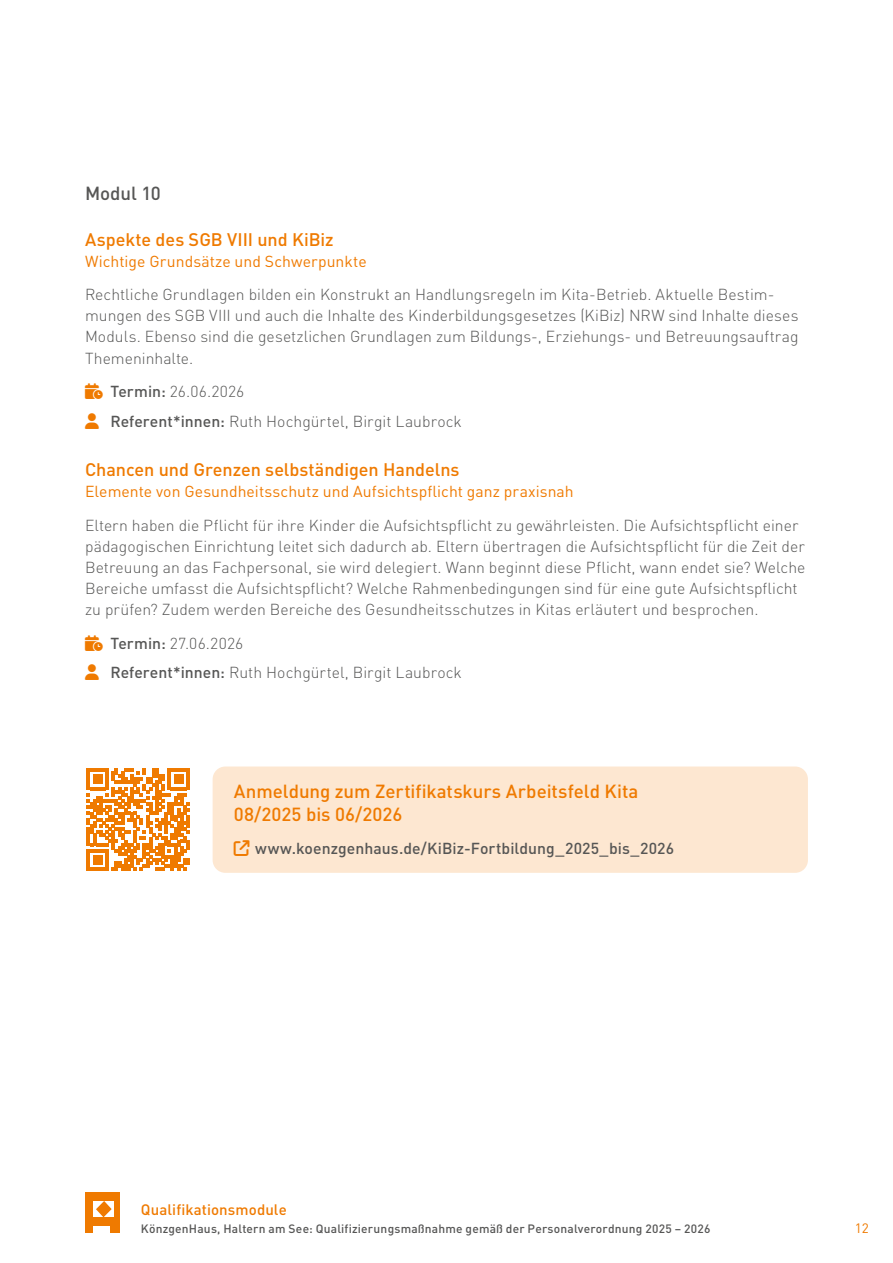
<style>
.page{position:relative;width:893px;height:1263px;background:#fff}
.page>*{position:absolute;margin:0;border:0;box-sizing:border-box;transform-origin:0 0}
.t1{font:500 18.75px/22.5px "DIN Pro";color:#ef7a00}
.H2_Modul{font:500 18.75px "DIN Pro";letter-spacing:-.005em;color:#565655}
.H3_Modul{font:500 18px "DIN Pro";letter-spacing:-.005em;color:#ef7a00}
.Fließtext_Linksbündi{font:300 15.75px/21px "DIN Pro";color:#565655}
.Fließtext_Linksbündi-2{font:15.75px "DIN Pro";letter-spacing:.005em;color:#ef7a00}
.Fließtext_Linksbündi-3{font:500 15.75px "DIN Pro";letter-spacing:.005em;color:#565655}
.t2{font:500 15px "DIN Pro";letter-spacing:.005em;color:#ef7a00}
.t3{font:13.5px "DIN Pro";color:#ef7a00}
.t4{font:500 12px "DIN Pro";letter-spacing:.015em;color:#565655}
.s1{color:#ef7a00}
.s2{font-weight:500}
</style>
<div class="page">
<div style="left:115px;top:1201px;width:5px;height:25px;background:#ef7a00"></div>
<div style="left:110px;top:1226px;width:10px;height:7px;background:#ef7a00"></div>
<div style="left:94px;top:1218px;width:20px;height:8px;background:#ef7a00"></div>
<svg style="left:96px;top:1201px;width:16px;height:16px"></svg>
<div style="left:94px;top:1192px;width:26px;height:8px;background:#ef7a00"></div>
<div style="left:85px;top:1192px;width:8px;height:41px;background:#ef7a00"></div>
<div style="left:213px;top:766px;width:595px;height:107px;background:#fde7d1;border-radius:13px"></div>
<svg style="left:87px;top:768px;width:103px;height:103px"></svg>
<h2 class="H2_Modul" style="left:85px;top:178px;width:77px">Modul 10</h2>
<h3 class="H3_Modul" style="left:85px;top:225px;width:250px">Aspekte des SGB VIII und KiBiz</h3>
<p class="Fließtext_Linksbündi-2" style="left:85px;top:249px;width:283px">Wichtige Grundsätze und Schwerpunkte</p>
<p class="Fließtext_Linksbündi" style="left:85px;top:283px;width:715px">Rechtliche Grundlagen bilden ein Konstrukt an Handlungsregeln im Kita-Betrieb. Aktuelle Bestim&shy;mungen des SGB VIII und auch die Inhalte des Kinderbildungsgesetzes (KiBiz) NRW sind Inhalte dieses Moduls. Ebenso sind die gesetzlichen Grundlagen zum Bildungs-, Erziehungs- und Betreuungsauftrag Themeninhalte.</p>
<p class="Fließtext_Linksbündi" style="left:85px;top:380px;width:161px"><span class="s1">●■●□</span> <span class="s2">Termin:</span> 26.06.2026</p>
<p class="Fließtext_Linksbündi" style="left:85px;top:409px;width:378px"><span class="s1">◆▲</span> <span class="s2">Referent*innen:</span> Ruth Hochgürtel, Birgit Laubrock</p>
<h3 class="H3_Modul" style="left:85px;top:455px;width:376px">Chancen und Grenzen selbständigen Handelns</h3>
<p class="Fließtext_Linksbündi-2" style="left:85px;top:479px;width:490px">Elemente von Gesundheitsschutz und Aufsichtspflicht ganz praxisnah</p>
<p class="Fließtext_Linksbündi" style="left:85px;top:513px;width:722px">Eltern haben die Pflicht für ihre Kinder die Aufsichtspflicht zu gewährleisten. Die Aufsichtspflicht einer pädagogischen Einrichtung leitet sich dadurch ab. Eltern übertragen die Aufsichtspflicht für die Zeit der Betreuung an das Fachpersonal, sie wird delegiert. Wann beginnt diese Pflicht, wann endet sie? Welche Bereiche umfasst die Aufsichtspflicht? Welche Rahmenbedingungen sind für eine gute Aufsichtspflicht zu prüfen? Zudem werden Bereiche des Gesundheitsschutzes in Kitas erläutert und besprochen.</p>
<p class="Fließtext_Linksbündi" style="left:85px;top:631px;width:160px"><span class="s1">●■●□</span> <span class="s2">Termin:</span> 27.06.2026</p>
<p class="Fließtext_Linksbündi" style="left:85px;top:661px;width:378px"><span class="s1">◆▲</span> <span class="s2">Referent*innen:</span> Ruth Hochgürtel, Birgit Laubrock</p>
<h2 class="t1" style="left:234px;top:778px;width:406px">Anmeldung zum Zertifikatskurs Arbeitsfeld Kita<br>08/2025 bis 06/2026</h2>
<p class="Fließtext_Linksbündi-3" style="left:234px;top:836px;width:442px"><span class="s1">□◆▼□▲❑◆</span> www.koenzgenhaus.de/KiBiz-Fortbildung_2025_bis_2026</p>
<p class="t2" style="left:141px;top:1197px;width:147px">Qualifikationsmodule</p>
<p class="t4" style="left:141px;top:1219px;width:571px">KönzgenHaus, Haltern am See: Qualifizierungsmaßnahme gemäß der Personalverordnung 2025 – 2026</p>
<p class="t3" style="left:855px;top:1217px;width:16px">12</p>
</div>
